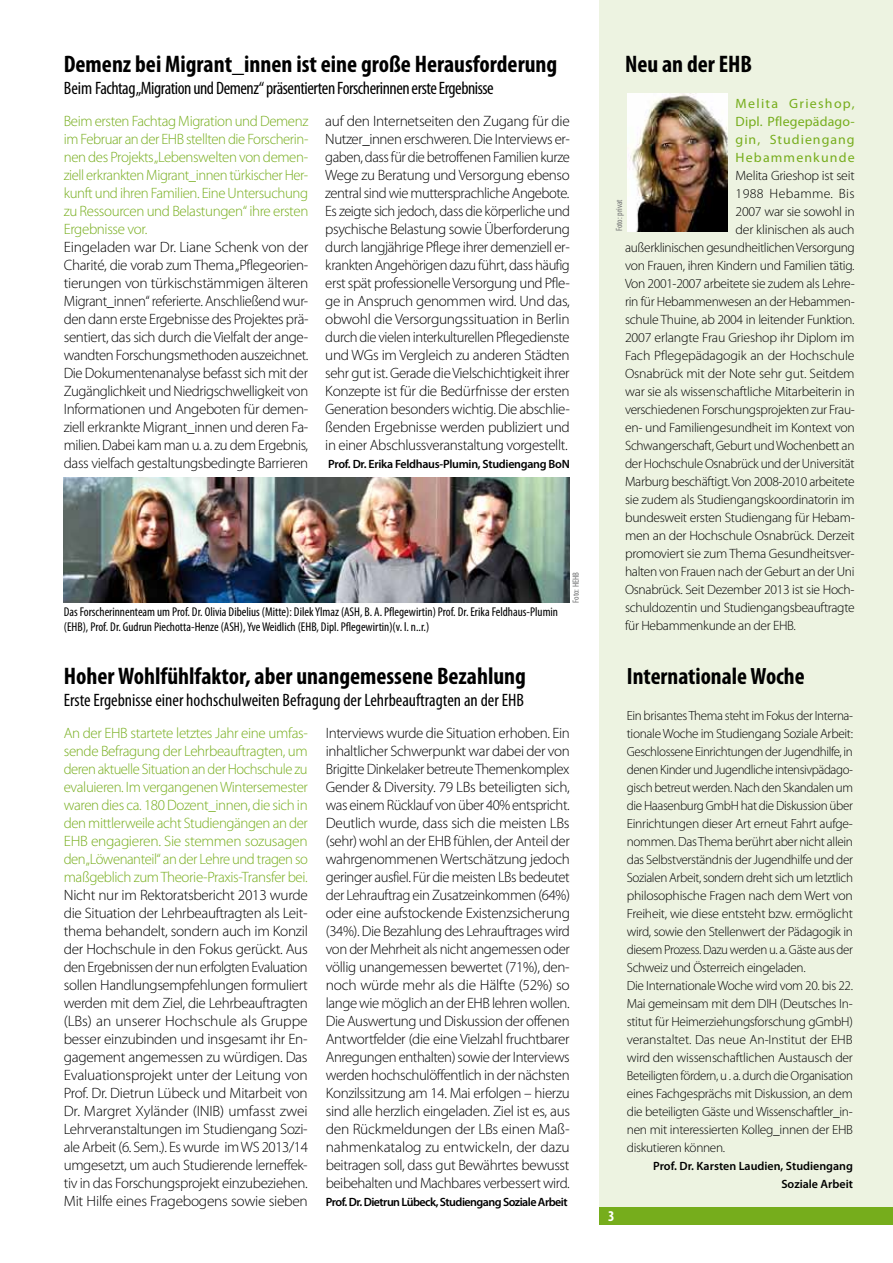
<style>
.page{position:relative;width:893px;height:1263px;background:#fff}
.page>*{position:absolute;margin:0;border:0;box-sizing:border-box;transform-origin:0 0}
.t1{font:700 condensed 24px "Myriad Pro";color:#000}
.t2{font:700 condensed 23.7px "Myriad Pro";color:#000}
.t3{font:condensed 18px "Myriad Pro";letter-spacing:-.025em;color:#000}
.t4{font:condensed 18px "Myriad Pro";color:#000}
.t5{font:300 15px/18px "Myriad Pro";letter-spacing:-.025em;color:#000;text-align:justify}
.t6{font:300 15px/18px "Myriad Pro";letter-spacing:-.025em;color:#76ad1c;text-align:justify}
.t7{font:700 condensed 15px "Myriad Pro";color:#fff}
.t8{font:300 13.5px "Myriad Pro";letter-spacing:-.025em;color:#000}
.t9{font:13.5px/18px "Myriad Pro";letter-spacing:.075em;color:#76ad1c;text-align:justify}
.t10{font:300 13.5px "Myriad Pro";letter-spacing:-.005em;color:#000}
.t11{font:300 13.5px "Myriad Pro";letter-spacing:.02em;color:#000}
.t12{font:300 13.35px/18px "Myriad Pro";letter-spacing:-.025em;color:#000}
.t13{font:condensed 12.75px/15.3px "Myriad Pro";color:#000}
.t14{font:600 12px/18px "Myriad Pro";color:#000;text-align:right}
.t15{font:600 12px "Myriad Pro";letter-spacing:-.045em;color:#000}
.t16{font:600 12px "Myriad Pro";letter-spacing:-.025em;color:#000}
.t17{font:condensed 9px "Myriad Pro";letter-spacing:-.015em;color:#707172}
</style>
<div class="page">
<div style="left:600px;top:0;width:293px;height:1208px;background:#edf3e1"></div>
<div style="left:600px;top:1208px;width:293px;height:17px;background:#76ad1c"></div>
<img style="left:64px;top:477px;width:506px;height:126px">
<img style="left:627px;top:94px;width:100px;height:138px">
<h1 class="t1" style="left:64px;top:49px;width:495px">Demenz bei Migrant_innen ist eine große Herausforderung</h1>
<p class="t3" style="left:64px;top:77px;width:432px">Beim Fachtag „Migration und Demenz“ präsentierten Forscherinnen erste Ergebnisse</p>
<p class="t6" style="left:64px;top:112px;width:246px">Beim ersten Fachtag Migration und Demenz im Februar an der EHB stellten die Forscherin&shy;nen des Projekts „Lebenswelten von demen&shy;ziell erkrankten Migrant_innen türkischer Her&shy;kunft und ihren Familien. Eine Untersuchung zu Ressourcen und Belastungen“ ihre ersten Ergebnisse vor.</p>
<p class="t5" style="left:64px;top:238px;width:246px">Eingeladen war Dr. Liane Schenk von der Charité, die vorab zum Thema „Pflegeorien&shy;tierungen von türkischstämmigen älteren Migrant_innen“ referierte. Anschließend wur&shy;den dann erste Ergebnisse des Projektes prä&shy;sentiert, das sich durch die Vielfalt der ange&shy;wandten Forschungsmethoden auszeichnet.<br>Die Dokumentenanalyse befasst sich mit der Zugänglichkeit und Niedrigschwelligkeit von Informationen und Angeboten für demen&shy;ziell erkrankte Migrant_innen und deren Fa&shy;milien. Dabei kam man u. a. zu dem Ergebnis, dass vielfach gestaltungsbedingte Barrieren</p>
<p class="t5" style="left:325px;top:112px;width:246px">auf den Internetseiten den Zugang für die Nutzer_innen erschweren. Die Interviews er&shy;gaben, dass für die betroffenen Familien kurze Wege zu Beratung und Versorgung ebenso zentral sind wie muttersprachliche Angebote.<br>Es zeigte sich jedoch, dass die körperliche und psychische Belastung sowie Überforderung durch langjährige Pflege ihrer demenziell er&shy;krankten Angehörigen dazu führt, dass häufig erst spät professionelle Versorgung und Pfle&shy;ge in Anspruch genommen wird. Und das, obwohl die Versorgungssituation in Berlin durch die vielen interkulturellen Pflegedienste und WGs im Vergleich zu anderen Städten sehr gut ist. Gerade die Vielschichtigkeit ihrer Konzepte ist für die Bedürfnisse der ersten Generation besonders wichtig. Die abschlie&shy;ßenden Ergebnisse werden publiziert und in einer Abschlussveranstaltung vorgestellt.</p>
<p class="t16" style="left:328px;top:456px;width:243px">Prof. Dr. Erika Feldhaus-Plumin, Studiengang BoN</p>
<p class="t17" style="left:570px;top:603px;width:32px;rotate:-90deg">Foto: HEHB</p>
<p class="t13" style="left:64px;top:603px;width:496px">Das Forscherinnenteam um Prof. Dr. Olivia Dibelius (Mitte): Dilek Ylmaz (ASH, B. A. Pflegewirtin) Prof. Dr. Erika Feldhaus-Plumin (EH B), Prof. Dr. Gudrun Piechotta-Henze (ASH), Yve Weidlich (EH B, Dipl. Pflegewirtin)(v. l. n..r.)</p>
<h1 class="t1" style="left:64px;top:661px;width:464px">Hoher Wohlfühlfaktor, aber unangemessene Bezahlung</h1>
<p class="t4" style="left:64px;top:689px;width:462px">Erste Ergebnisse einer hochschulweiten Befragung der Lehrbeauftragten an der EH B</p>
<p class="t6" style="left:64px;top:724px;width:246px">An der EHB startete letztes Jahr eine umfas&shy;sende Befragung der Lehrbeauftragten, um deren aktuelle Situation an der Hochschule zu evaluieren. Im vergangenen Wintersemester waren dies ca. 180 Dozent_innen, die sich in den mittlerweile acht Studiengängen an der EHB engagieren. Sie stemmen sozusagen den „Löwenanteil“ an der Lehre und tragen so maßgeblich zum Theorie-Praxis-Transfer bei.</p>
<p class="t5" style="left:64px;top:886px;width:246px">Nicht nur im Rektoratsbericht 2013 wurde die Situation der Lehrbeauftragten als Leit&shy;thema behandelt, sondern auch im Konzil der Hochschule in den Fokus gerückt. Aus den Ergebnissen der nun erfolgten Evaluation sollen Handlungsempfehlungen formuliert werden mit dem Ziel, die Lehrbeauftragten (LBs) an unserer Hochschule als Gruppe besser einzubinden und insgesamt ihr En&shy;gagement angemessen zu würdigen. Das Evaluationsprojekt unter der Leitung von Prof. Dr. Dietrun Lübeck und Mitarbeit von Dr. Margret Xyländer (INIB) umfasst zwei Lehrveranstaltungen im Studiengang Sozi&shy;ale Arbeit (6. Sem.). Es wurde im WS 2013/14 umgesetzt, um auch Studierende lerneffek&shy;tiv in das Forschungsprojekt einzubeziehen.<br>Mit Hilfe eines Fragebogens sowie sieben</p>
<p class="t5" style="left:326px;top:724px;width:246px">Interviews wurde die Situation erhoben. Ein inhaltlicher Schwerpunkt war dabei der von Brigitte Dinkelaker betreute Themenkomplex Gender &amp; Diversity. 79 LBs beteiligten sich, was einem Rücklauf von über 40% entspricht.<br>Deutlich wurde, dass sich die meisten LBs (sehr) wohl an der EHB fühlen, der Anteil der wahrgenommenen Wertschätzung jedoch geringer ausfiel. Für die meisten LBs bedeutet der Lehrauftrag ein Zusatzeinkommen (64%) oder eine aufstockende Existenzsicherung (34%). Die Bezahlung des Lehrauftrages wird von der Mehrheit als nicht angemessen oder völlig unangemessen bewertet (71%), den&shy;noch würde mehr als die Hälfte (52%) so lange wie möglich an der EHB lehren wollen.<br>Die Auswertung und Diskussion der offenen Antwortfelder (die eine Vielzahl fruchtbarer Anregungen enthalten) sowie der Interviews werden hochschulöffentlich in der nächsten Konzilssitzung am 14. Mai erfolgen – hierzu sind alle herzlich eingeladen. Ziel ist es, aus den Rückmeldungen der LBs einen Maß&shy;nahmenkatalog zu entwickeln, der dazu beitragen soll, dass gut Bewährtes bewusst beibehalten und Machbares verbessert wird.</p>
<p class="t15" style="left:326px;top:1194px;width:243px">Prof. Dr. Dietrun Lübeck, Studiengang Soziale Arbeit</p>
<h1 class="t1" style="left:625px;top:49px;width:128px">Neu an der EHB</h1>
<p class="t9" style="left:736px;top:94px;width:121px">Melita Grieshop, Dipl. Pflegepädago&shy;gin, Studiengang Hebammenkunde</p>
<p class="t8" style="left:736px;top:167px;width:120px">Melita Grieshop ist seit</p>
<p class="t11" style="left:736px;top:185px;width:120px">1988 Hebamme. Bis</p>
<p class="t8" style="left:736px;top:203px;width:121px">2007 war sie sowohl in</p>
<p class="t8" style="left:736px;top:221px;width:120px">der klinischen als auch</p>
<p class="t8" style="left:625px;top:239px;width:231px">außerklinischen gesundheitlichen Versorgung</p>
<p class="t8" style="left:625px;top:257px;width:231px">von Frauen, ihren Kindern und Familien tätig.</p>
<p class="t8" style="left:625px;top:275px;width:231px">Von 2001-2007 arbeitete sie zudem als Lehre-</p>
<p class="t8" style="left:625px;top:293px;width:231px">rin für Hebammenwesen an der Hebammen-</p>
<p class="t8" style="left:625px;top:311px;width:231px">schule Thuine, ab 2004 in leitender Funktion.</p>
<p class="t8" style="left:625px;top:329px;width:231px">2007 erlangte Frau Grieshop ihr Diplom im</p>
<p class="t10" style="left:625px;top:347px;width:231px">Fach Pflegepädagogik an der Hochschule</p>
<p class="t8" style="left:625px;top:365px;width:231px">Osnabrück mit der Note sehr gut. Seitdem</p>
<p class="t8" style="left:625px;top:383px;width:231px">war sie als wissenschaftliche Mitarbeiterin in</p>
<p class="t8" style="left:625px;top:401px;width:231px">verschiedenen Forschungsprojekten zur Frau-</p>
<p class="t8" style="left:625px;top:419px;width:231px">en- und Familiengesundheit im Kontext von</p>
<p class="t8" style="left:625px;top:437px;width:231px">Schwangerschaft, Geburt und Wochenbett an</p>
<p class="t8" style="left:625px;top:455px;width:231px">der Hochschule Osnabrück und der Universität</p>
<p class="t8" style="left:625px;top:473px;width:231px">Marburg beschäftigt. Von 2008-2010 arbeitete</p>
<p class="t8" style="left:625px;top:491px;width:231px">sie zudem als Studiengangskoordinatorin im</p>
<p class="t8" style="left:625px;top:509px;width:231px">bundesweit ersten Studiengang für Hebam-</p>
<p class="t8" style="left:625px;top:527px;width:231px">men an der Hochschule Osnabrück. Derzeit</p>
<p class="t8" style="left:625px;top:545px;width:231px">promoviert sie zum Thema Gesundheitsver-</p>
<p class="t8" style="left:625px;top:563px;width:231px">halten von Frauen nach der Geburt an der Uni</p>
<p class="t8" style="left:625px;top:581px;width:231px">Osnabrück. Seit Dezember 2013 ist sie Hoch-</p>
<p class="t8" style="left:625px;top:599px;width:231px">schuldozentin und Studiengangsbeauftragte</p>
<p class="t8" style="left:625px;top:617px;width:172px">für Hebammenkunde an der EHB.</p>
<p class="t17" style="left:614px;top:231px;width:33px;rotate:-90deg">Foto: privat</p>
<p class="t7" style="left:608px;top:1207px;width:8px">3</p>
<h2 class="t2" style="left:627px;top:661px;width:179px">Internationale Woche</h2>
<p class="t12" style="left:627px;top:706px;width:228px">Ein brisantes Thema steht im Fokus der Interna&shy;tionale Woche im Studiengang Soziale Arbeit:<br>Geschlossene Einrichtungen der Jugendhilfe, in denen Kinder und Jugendliche intensivpädago&shy;gisch betreut werden. Nach den Skandalen um die Haasenburg GmbH hat die Diskussion über Einrichtungen dieser Art erneut Fahrt aufge&shy;nommen. Das Thema berührt aber nicht allein das Selbstverständnis der Jugendhilfe und der Sozialen Arbeit, sondern dreht sich um letztlich philosophische Fragen nach dem Wert von Freiheit, wie diese entsteht bzw. ermöglicht wird, sowie den Stellenwert der Pädagogik in diesem Prozess. Dazu werden u. a. Gäste aus der Schweiz und Österreich eingeladen.<br>Die Internationale Woche wird vom 20. bis 22.<br>Mai gemeinsam mit dem DIH (Deutsches In&shy;stitut für Heimerziehungsforschung gGmbH) veranstaltet. Das neue An-Institut der EHB wird den wissenschaftlichen Austausch der Beteiligten fördern, u . a. durch die Organisation eines Fachgesprächs mit Diskussion, an dem die beteiligten Gäste und Wissenschaftler_in&shy;nen mit interessierten Kolleg_innen der EHB diskutieren können.</p>
<p class="t14" style="left:653px;top:1157px;width:201px">Prof. Dr. Karsten Laudien, Studiengang<br>Soziale Arbeit</p>
</div>
